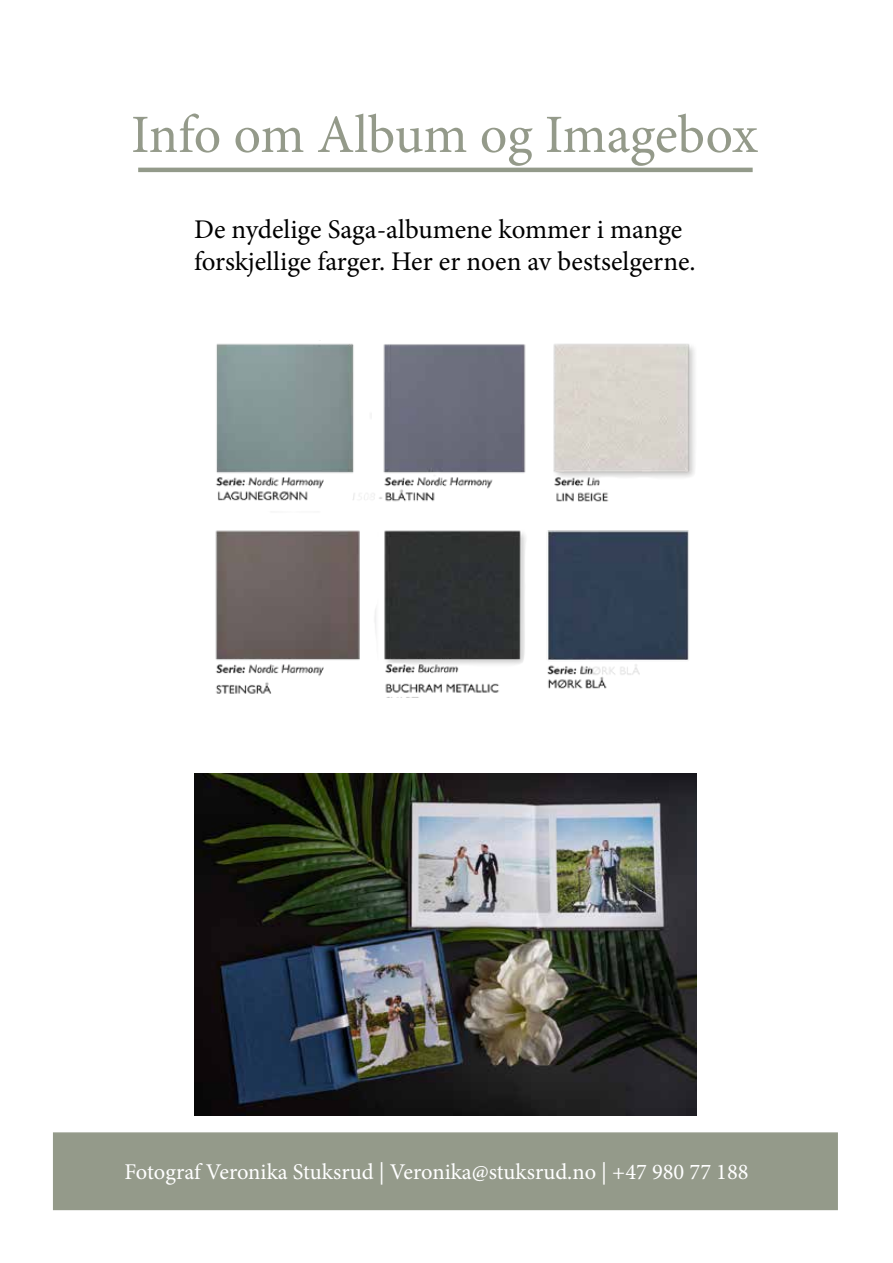
<style>
.page{position:relative;width:893px;height:1263px;background:#fff}
.page>*{position:absolute;margin:0;border:0;box-sizing:border-box;transform-origin:0 0}
.t1{font:54px "Minion Pro";letter-spacing:-.005em;color:#949a8a}
.t2{font:27px/32.4px "Minion Pro";letter-spacing:-.005em;color:#000}
.t3{font:22.5px "Minion Pro";color:#fff}
</style>
<div class="page">
<hr style="left:138px;top:168px;width:615px;height:4px;background:#939a8a">
<div style="left:53px;top:1132px;width:785px;height:78px;background:#949a8a;border:2px solid #949a8a"></div>
<img style="left:194px;top:773px;width:503px;height:342px">
<img style="left:215px;top:340px;width:480px;height:354px">
<h1 class="t1" style="left:131px;top:99px;width:628px">Info om Album og Imagebox</h1>
<p class="t2" style="left:194px;top:213px;width:503px">De nydelige Saga-albumene kommer i mange forskjellige farger. Her er noen av bestselgerne.</p>
<p class="t3" style="left:124px;top:1156px;width:626px">Fotograf Veronika Stuksrud | Veronika@stuksrud.no | +47 980 77 188</p>
</div>
